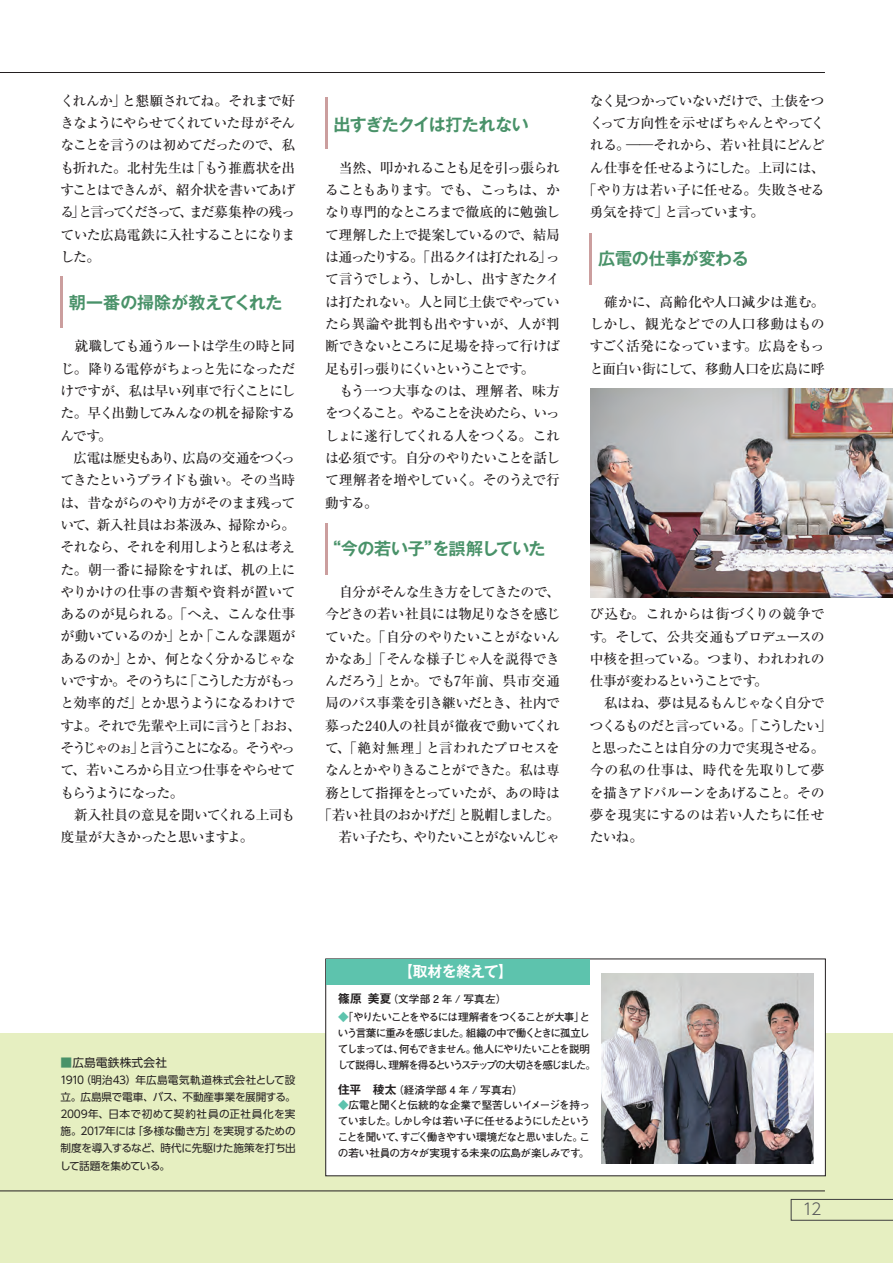
<style>
.page{position:relative;width:893px;height:1263px;background:#fff}
.page>*{position:absolute;margin:0;border:0;box-sizing:border-box;transform-origin:0 0}
.t1{font:700 16.95px "Gothic MB101 Pro De";letter-spacing:-.03em;color:#499269}
.t2{font:700 16.95px "Gothic MB101 Pro De";letter-spacing:-.005em;color:#499269}
.t3{font:300 15.9px "UD Shin Go NT Pr 6 N";color:#57585a}
.t4{font:700 14.85px "Gothic MB101 Pro De";letter-spacing:-.04em;color:#fff}
.t5{font:500 13.8px/22.4px "Ryumin Pro";letter-spacing:-.055em;color:#231f20}
.t6{font:500 13.8px "Ryumin Pro";letter-spacing:-.03em;color:#231f20}
.t7{font:11.7px "UD Shin Go Pr 6 N";letter-spacing:.01em;color:#231f20}
.t8{font:700 10.65px/15.9px "Futo Go B101 Pr 6 N";letter-spacing:-.095em;color:#231f20}
.t9{font:10.65px/17.1px "UD Shin Go Pr 6 N";letter-spacing:-.035em;color:#231f20;text-align:justify}
.s1{font-weight:300}
.s2{color:#499269}
.s3{font-family:"Gothic MB101 Pr 6 N De";font-size:11.7px}
.s4{color:#5dc3ad}
</style>
<div class="page">
<div style="left:0;top:1033px;width:893px;height:230px;background:#e6efc1"></div>
<div style="left:325px;top:959px;width:501px;height:217px;background:#fff;border:1px solid #231f20"></div>
<div style="left:326px;top:959px;width:263px;height:25px;background:#5dc3ad"></div>
<hr style="left:0;top:72px;width:825px;height:1px;background:#231f20">
<hr style="left:0;top:1191px;width:825px;height:1px;background:#231f20">
<img style="left:590px;top:388px;width:303px;height:209px">
<img style="left:601px;top:974px;width:213px;height:189px">
<hr style="left:325px;top:98px;width:2px;height:51px;background:#cb9e9e">
<hr style="left:325px;top:524px;width:2px;height:51px;background:#cb9e9e">
<hr style="left:60px;top:277px;width:3px;height:51px;background:#cb9e9e">
<hr style="left:590px;top:233px;width:2px;height:51px;background:#cb9e9e">
<svg style="left:791px;top:1199px;width:102px;height:21px"></svg>
<p class="t5" style="left:60px;top:88px;width:236px;text-align:justify">くれんか」と懇願されてね。それまで好きなようにやらせてくれていた母がそんなことを言うのは初めてだったので、私も折れた。北村先生は「もう推薦状を出すことはできんが、紹介状を書いてあげる」と言ってくださって、まだ募集枠の残っていた広島電鉄に入社することになりました。</p>
<p class="t2" style="left:69px;top:289px;width:215px">朝一番の掃除が教えてくれた</p>
<p class="t5" style="left:60px;top:334px;width:242px">　就職しても通うルートは学生の時と同じ。降りる電停がちょっと先になっただけですが、私は早い列車で行くことにした。早く出勤してみんなの机を掃除するんです。<br>　広電は歴史もあり、広島の交通をつくってきたというプライドも強い。その当時は、昔ながらのやり方がそのまま残っていて、新入社員はお茶汲み、掃除から。それなら、それを利用しようと私は考えた。朝一番に掃除をすれば、机の上にやりかけの仕事の書類や資料が置いてあるのが見られる。「へえ、こんな仕事が動いているのか」とか「こんな課題があるのか」とか、何となく分かるじゃないですか。そのうちに「こうした方がもっと効率的だ」とか思うようになるわけですよ。それで先輩や上司に言うと「おお、そうじゃのぉ」と言うことになる。そうやって、若いころから目立つ仕事をやらせてもらうようになった。<br>　新入社員の意見を聞いてくれる上司も度量が大きかったと思いますよ。</p>
<p class="t1" style="left:334px;top:110px;width:197px">出すぎたクイは打たれない</p>
<p class="t5" style="left:325px;top:155px;width:236px">　当然、叩かれることも足を引っ張られることもあります。でも、こっちは、かなり専門的なところまで徹底的に勉強して理解した上で提案しているので、結局は通ったりする。「出るクイは打たれる」って言うでしょう、しかし、出すぎたクイは打たれない。人と同じ土俵でやっていたら異論や批判も出やすいが、人が判断できないところに足場を持って行けば足も引っ張りにくいということです。<br>　もう一つ大事なのは、理解者、味方をつくること。やることを決めたら、いっしょに遂行してくれる人をつくる。これは必須です。自分のやりたいことを話して理解者を増やしていく。そのうえで行動する。</p>
<p class="t1" style="left:324px;top:534px;width:223px">“今の若い子”を誤解していた</p>
<p class="t5" style="left:318px;top:579px;width:243px;text-align:center">　自分がそんな生き方をしてきたので、今どきの若い社員には物足りなさを感じていた。「自分のやりたいことがないんかなあ」「そんな様子じゃ人を説得できんだろう」とか。でも7年前、呉市交通局のバス事業を引き継いだとき、社内で募った240人の社員が徹夜で動いてくれて、「絶対無理」と言われたプロセスをなんとかやりきることができた。私は専務として指揮をとっていたが、あの時は「若い社員のおかげだ」と脱帽しました。　若い子たち、やりたいことがないんじゃ</p>
<p class="t5" style="left:590px;top:88px;width:236px">なく見つかっていないだけで、土俵をつ</p>
<p class="t5" style="left:590px;top:111px;width:236px">くって方向性を示せばちゃんとやってく</p>
<p class="t5" style="left:590px;top:133px;width:236px">れる。<span class="s1">――</span>それから、若い社員にどんど</p>
<p class="t5" style="left:590px;top:155px;width:236px">ん仕事を任せるようにした。上司には、</p>
<p class="t6" style="left:583px;top:179px;width:243px">「やり方は若い子に任せる。失敗させる</p>
<p class="t5" style="left:590px;top:200px;width:176px">勇気を持て」と言っています。</p>
<p class="t1" style="left:598px;top:244px;width:152px">広電の仕事が変わる</p>
<p class="t5" style="left:590px;top:289px;width:236px;text-align:justify">　確かに、高齢化や人口減少は進む。しかし、観光などでの人口移動はものすごく活発になっています。広島をもっと面白い街にして、移動人口を広島に呼</p>
<p class="t5" style="left:590px;top:602px;width:243px">び込む。これからは街づくりの競争です。そして、公共交通もプロデュースの中核を担っている。つまり、われわれの仕事が変わるということです。<br>　私はね、夢は見るもんじゃなく自分でつくるものだと言っている。「こうしたい」と思ったことは自分の力で実現させる。今の私の仕事は、時代を先取りして夢を描きアドバルーンをあげること。その夢を現実にするのは若い人たちに任せたいね。</p>
<p class="t7" style="left:61px;top:1053px;width:108px"><span class="s2">■</span>広島電鉄株式会社</p>
<p class="t9" style="left:60px;top:1071px;width:237px">1910（明治43）年広島電気軌道株式会社として設立。広島県で電車、バス、不動産事業を展開する。2009年、日本で初めて契約社員の正社員化を実施。2017年には「多様な働き方」を実現するための制度を導入するなど、時代に先駆けた施策を打ち出して話題を集めている。</p>
<p class="t4" style="left:398px;top:959px;width:116px">【取材を終えて】</p>
<p class="t8" style="left:338px;top:990px;width:170px"><span class="s3">篠原美夏</span>（文学部 2 年 / 写真左）</p>
<p class="t8" style="left:338px;top:1009px;width:260px"><span class="s4">◆</span>「やりたいことをやるには理解者をつくることが大事」という言葉に重みを感じました。組織の中で働くときに孤立してしまっては、何もできません。他人にやりたいことを説明して説得し、理解を得るというステップの大切さを感じました。</p>
<p class="t8" style="left:338px;top:1081px;width:187px"><span class="s3">住平　稜太</span>（経済学部 4 年 / 写真右）</p>
<p class="t8" style="left:338px;top:1097px;width:254px;text-align:justify"><span class="s4">◆</span>広電と聞くと伝統的な企業で堅苦しいイメージを持っていました。しかし今は若い子に任せるようにしたということを聞いて、すごく働きやすい環境だなと思いました。この若い社員の方々が実現する未来の広島が楽しみです。</p>
<p class="t3" style="left:802px;top:1196px;width:21px">12</p>
</div>
